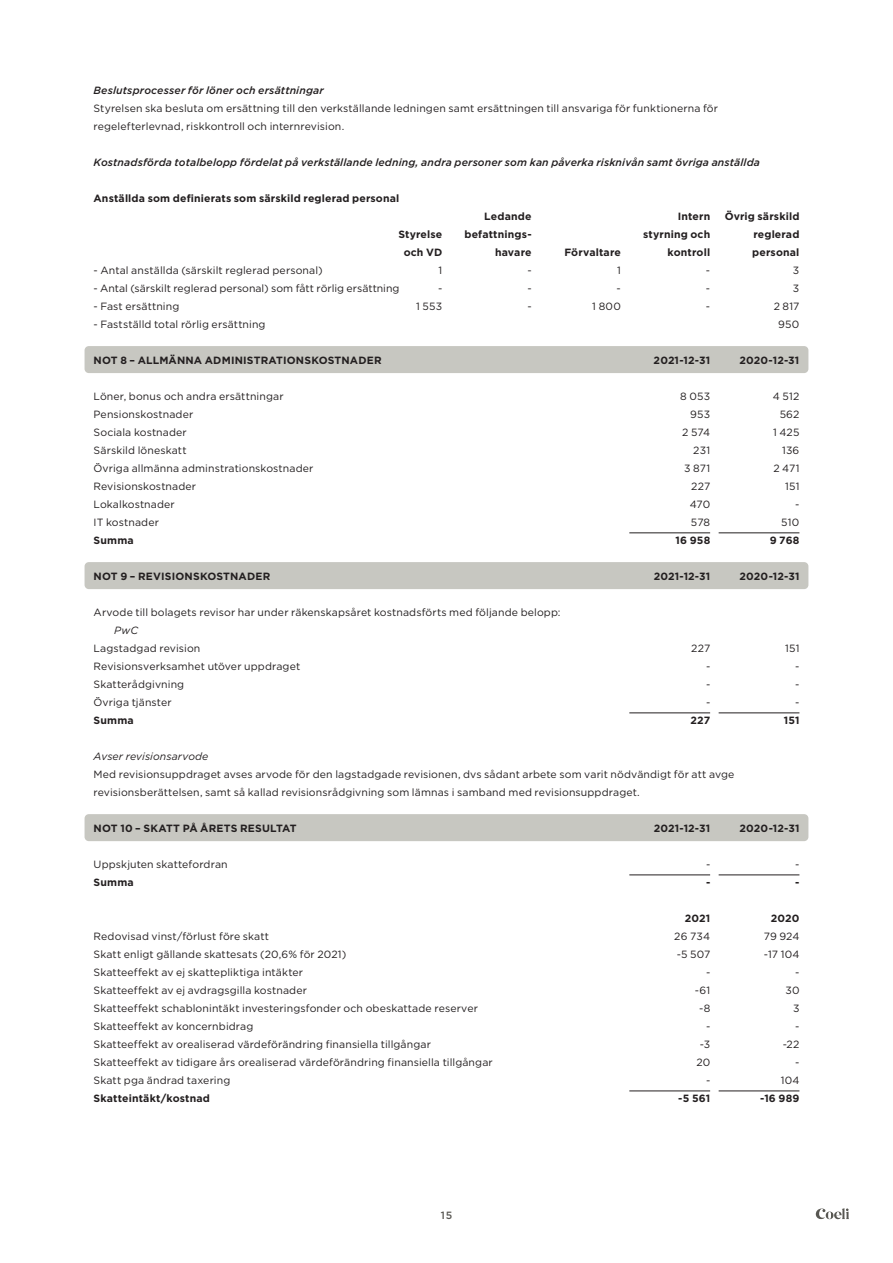
<style>
.page{position:relative;width:893px;height:1263px;background:#fff}
.page>*{position:absolute;margin:0;border:0;box-sizing:border-box;transform-origin:0 0}
.t1{font:10.5px/18px "Gotham HTF";letter-spacing:.01em;color:#231f20}
.t2{font:700 10.5px "Gotham HTF";letter-spacing:.015em;color:#231f20}
.t3{font:italic 500 10.5px "Gotham HTF";letter-spacing:.01em;color:#231f20}
.t4{font:italic 10.5px "Gotham HTF";letter-spacing:.005em;color:#231f20}
.t5{font:500 10.5px "Gotham HTF";color:#585752}
</style>
<div class="page">
<div style="left:85px;top:562px;width:723px;height:27px;background:#c7c7c1;border-radius:4px"></div>
<div style="left:85px;top:814px;width:723px;height:27px;background:#c7c7c1;border-radius:4px"></div>
<div style="left:85px;top:346px;width:723px;height:27px;background:#c7c7c1;border-radius:4px"></div>
<hr style="left:629px;top:533px;width:81px;height:1px;background:#231f20">
<hr style="left:719px;top:533px;width:80px;height:1px;background:#231f20">
<hr style="left:629px;top:713px;width:81px;height:1px;background:#231f20">
<hr style="left:719px;top:713px;width:80px;height:1px;background:#231f20">
<hr style="left:629px;top:875px;width:81px;height:1px;background:#231f20">
<hr style="left:719px;top:875px;width:80px;height:1px;background:#231f20">
<hr style="left:629px;top:1091px;width:81px;height:1px;background:#231f20">
<hr style="left:719px;top:1091px;width:80px;height:1px;background:#231f20">
<svg style="left:816px;top:1208px;width:33px;height:11px"></svg>
<p class="t3" style="left:94px;top:84px;width:232px">Beslutsprocesser för löner och ersättningar</p>
<p class="t1" style="left:94px;top:99px;width:626px">Styrelsen ska besluta om ersättning till den verkställande ledningen samt ersättningen till ansvariga för funktionerna för regelefterlevnad, riskkontroll och internrevision.</p>
<p class="t3" style="left:94px;top:156px;width:668px">Kostnadsförda totalbelopp fördelat på verkställande ledning, andra personer som kan påverka risknivån samt övriga anställda</p>
<p class="t2" style="left:94px;top:192px;width:307px">Anställda som definierats som särskild reglerad personal</p>
<p class="t2" style="left:484px;top:210px;width:49px">Ledande</p>
<p class="t2" style="left:678px;top:210px;width:34px">Intern</p>
<p class="t2" style="left:725px;top:210px;width:76px">Övrig särskild</p>
<p class="t2" style="left:398px;top:228px;width:46px">Styrelse</p>
<p class="t2" style="left:464px;top:228px;width:69px">befattnings-</p>
<p class="t2" style="left:643px;top:228px;width:69px">styrning och</p>
<p class="t2" style="left:753px;top:228px;width:48px">reglerad</p>
<p class="t2" style="left:404px;top:246px;width:40px">och VD</p>
<p class="t2" style="left:495px;top:246px;width:38px">havare</p>
<p class="t2" style="left:564px;top:246px;width:58px">Förvaltare</p>
<p class="t2" style="left:668px;top:246px;width:44px">kontroll</p>
<p class="t2" style="left:752px;top:246px;width:49px">personal</p>
<p class="t1" style="left:94px;top:261px;width:231px">- Antal anställda (särskilt reglerad personal)</p>
<p class="t1" style="left:439px;top:261px;width:5px">1</p>
<p class="t1" style="left:527px;top:261px;width:6px">-</p>
<p class="t1" style="left:617px;top:261px;width:5px">1</p>
<p class="t1" style="left:706px;top:261px;width:6px">-</p>
<p class="t1" style="left:793px;top:261px;width:8px">3</p>
<p class="t1" style="left:94px;top:279px;width:307px">- Antal (särskilt reglerad personal) som fått rörlig ersättning</p>
<p class="t1" style="left:438px;top:279px;width:6px">-</p>
<p class="t1" style="left:527px;top:279px;width:6px">-</p>
<p class="t1" style="left:617px;top:279px;width:6px">-</p>
<p class="t1" style="left:706px;top:279px;width:6px">-</p>
<p class="t1" style="left:793px;top:279px;width:8px">3</p>
<p class="t1" style="left:94px;top:297px;width:87px">- Fast ersättning</p>
<p class="t1" style="left:416px;top:297px;width:28px">1 553</p>
<p class="t1" style="left:527px;top:297px;width:6px">-</p>
<p class="t1" style="left:592px;top:297px;width:30px">1 800</p>
<p class="t1" style="left:706px;top:297px;width:6px">-</p>
<p class="t1" style="left:774px;top:297px;width:27px">2 817</p>
<p class="t1" style="left:94px;top:315px;width:174px">- Fastställd total rörlig ersättning</p>
<p class="t1" style="left:778px;top:315px;width:23px">950</p>
<p class="t2" style="left:94px;top:354px;width:290px">NOT 8 – ALLMÄNNA ADMINISTRATIONSKOSTNADER</p>
<p class="t2" style="left:654px;top:354px;width:58px">2021-12-31</p>
<p class="t2" style="left:739px;top:354px;width:62px">2020-12-31</p>
<p class="t1" style="left:94px;top:387px;width:192px">Löner, bonus och andra ersättningar</p>
<p class="t1" style="left:680px;top:387px;width:31px">8 053</p>
<p class="t1" style="left:773px;top:387px;width:28px">4 512</p>
<p class="t1" style="left:94px;top:405px;width:101px">Pensionskostnader</p>
<p class="t1" style="left:690px;top:405px;width:22px">953</p>
<p class="t1" style="left:780px;top:405px;width:21px">562</p>
<p class="t1" style="left:94px;top:423px;width:95px">Sociala kostnader</p>
<p class="t1" style="left:682px;top:423px;width:30px">2 574</p>
<p class="t1" style="left:773px;top:423px;width:28px">1 425</p>
<p class="t1" style="left:94px;top:441px;width:95px">Särskild löneskatt</p>
<p class="t1" style="left:693px;top:441px;width:18px">231</p>
<p class="t1" style="left:782px;top:441px;width:19px">136</p>
<p class="t1" style="left:94px;top:459px;width:221px">Övriga allmänna adminstrationskostnader</p>
<p class="t1" style="left:684px;top:459px;width:28px">3 871</p>
<p class="t1" style="left:773px;top:459px;width:28px">2 471</p>
<p class="t1" style="left:94px;top:477px;width:104px">Revisionskostnader</p>
<p class="t1" style="left:691px;top:477px;width:21px">227</p>
<p class="t1" style="left:785px;top:477px;width:16px">151</p>
<p class="t1" style="left:94px;top:495px;width:83px">Lokalkostnader</p>
<p class="t1" style="left:690px;top:495px;width:22px">470</p>
<p class="t1" style="left:795px;top:495px;width:6px">-</p>
<p class="t1" style="left:94px;top:513px;width:67px">IT kostnader</p>
<p class="t1" style="left:691px;top:513px;width:21px">578</p>
<p class="t1" style="left:781px;top:513px;width:20px">510</p>
<p class="t2" style="left:94px;top:534px;width:42px">Summa</p>
<p class="t2" style="left:675px;top:534px;width:36px">16 958</p>
<p class="t2" style="left:770px;top:534px;width:31px">9 768</p>
<p class="t2" style="left:94px;top:570px;width:178px">NOT 9 – REVISIONSKOSTNADER</p>
<p class="t2" style="left:654px;top:570px;width:58px">2021-12-31</p>
<p class="t2" style="left:739px;top:570px;width:62px">2020-12-31</p>
<p class="t1" style="left:94px;top:603px;width:469px">Arvode till bolagets revisor har under räkenskapsåret kostnadsförts med följande belopp:</p>
<p class="t4" style="left:114px;top:624px;width:26px">PwC</p>
<p class="t1" style="left:94px;top:639px;width:108px">Lagstadgad revision</p>
<p class="t1" style="left:691px;top:639px;width:21px">227</p>
<p class="t1" style="left:785px;top:639px;width:16px">151</p>
<p class="t1" style="left:94px;top:657px;width:208px">Revisionsverksamhet utöver uppdraget</p>
<p class="t1" style="left:706px;top:657px;width:6px">-</p>
<p class="t1" style="left:795px;top:657px;width:6px">-</p>
<p class="t1" style="left:94px;top:675px;width:92px">Skatterådgivning</p>
<p class="t1" style="left:706px;top:675px;width:6px">-</p>
<p class="t1" style="left:795px;top:675px;width:6px">-</p>
<p class="t1" style="left:94px;top:693px;width:80px">Övriga tjänster</p>
<p class="t1" style="left:706px;top:693px;width:6px">-</p>
<p class="t1" style="left:795px;top:693px;width:6px">-</p>
<p class="t2" style="left:94px;top:714px;width:42px">Summa</p>
<p class="t2" style="left:691px;top:714px;width:21px">227</p>
<p class="t2" style="left:784px;top:714px;width:17px">151</p>
<p class="t4" style="left:94px;top:750px;width:116px">Avser revisionsarvode</p>
<p class="t1" style="left:94px;top:765px;width:642px">Med revisionsuppdraget avses arvode för den lagstadgade revisionen, dvs sådant arbete som varit nödvändigt för att avge revisionsberättelsen, samt så kallad revisionsrådgivning som lämnas i samband med revisionsuppdraget.</p>
<p class="t2" style="left:94px;top:822px;width:205px">NOT 10 – SKATT PÅ ÅRETS RESULTAT</p>
<p class="t2" style="left:654px;top:822px;width:58px">2021-12-31</p>
<p class="t2" style="left:739px;top:822px;width:62px">2020-12-31</p>
<p class="t1" style="left:94px;top:855px;width:136px">Uppskjuten skattefordran</p>
<p class="t1" style="left:706px;top:855px;width:6px">-</p>
<p class="t1" style="left:795px;top:855px;width:6px">-</p>
<p class="t2" style="left:94px;top:876px;width:42px">Summa</p>
<p class="t2" style="left:706px;top:876px;width:6px">-</p>
<p class="t2" style="left:795px;top:876px;width:6px">-</p>
<p class="t2" style="left:685px;top:912px;width:27px">2021</p>
<p class="t2" style="left:771px;top:912px;width:30px">2020</p>
<p class="t1" style="left:94px;top:927px;width:177px">Redovisad vinst/förlust före skatt</p>
<p class="t1" style="left:674px;top:927px;width:37px">26 734</p>
<p class="t1" style="left:764px;top:927px;width:37px">79 924</p>
<p class="t1" style="left:94px;top:945px;width:254px">Skatt enligt gällande skattesats (20,6% för 2021)</p>
<p class="t1" style="left:677px;top:945px;width:35px">-5 507</p>
<p class="t1" style="left:764px;top:945px;width:37px">-17 104</p>
<p class="t1" style="left:94px;top:963px;width:211px">Skatteeffekt av ej skattepliktiga intäkter</p>
<p class="t1" style="left:706px;top:963px;width:6px">-</p>
<p class="t1" style="left:795px;top:963px;width:6px">-</p>
<p class="t1" style="left:94px;top:981px;width:215px">Skatteeffekt av ej avdragsgilla kostnader</p>
<p class="t1" style="left:695px;top:981px;width:17px">-61</p>
<p class="t1" style="left:785px;top:981px;width:16px">30</p>
<p class="t1" style="left:94px;top:999px;width:386px">Skatteeffekt schablonintäkt investeringsfonder och obeskattade reserver</p>
<p class="t1" style="left:699px;top:999px;width:13px">-8</p>
<p class="t1" style="left:793px;top:999px;width:8px">3</p>
<p class="t1" style="left:94px;top:1017px;width:161px">Skatteeffekt av koncernbidrag</p>
<p class="t1" style="left:706px;top:1017px;width:6px">-</p>
<p class="t1" style="left:795px;top:1017px;width:6px">-</p>
<p class="t1" style="left:94px;top:1035px;width:339px">Skatteeffekt av orealiserad värdeförändring finansiella tillgångar</p>
<p class="t1" style="left:700px;top:1035px;width:12px">-3</p>
<p class="t1" style="left:783px;top:1035px;width:18px">-22</p>
<p class="t1" style="left:94px;top:1053px;width:401px">Skatteeffekt av tidigare års orealiserad värdeförändring finansiella tillgångar</p>
<p class="t1" style="left:696px;top:1053px;width:15px">20</p>
<p class="t1" style="left:795px;top:1053px;width:6px">-</p>
<p class="t1" style="left:94px;top:1071px;width:138px">Skatt pga ändrad taxering</p>
<p class="t1" style="left:706px;top:1071px;width:6px">-</p>
<p class="t1" style="left:781px;top:1071px;width:20px">104</p>
<p class="t2" style="left:94px;top:1092px;width:118px">Skatteintäkt/kostnad</p>
<p class="t2" style="left:678px;top:1092px;width:34px">-5 561</p>
<p class="t2" style="left:760px;top:1092px;width:41px">-16 989</p>
<p class="t5" style="left:441px;top:1209px;width:13px">15</p>
</div>
